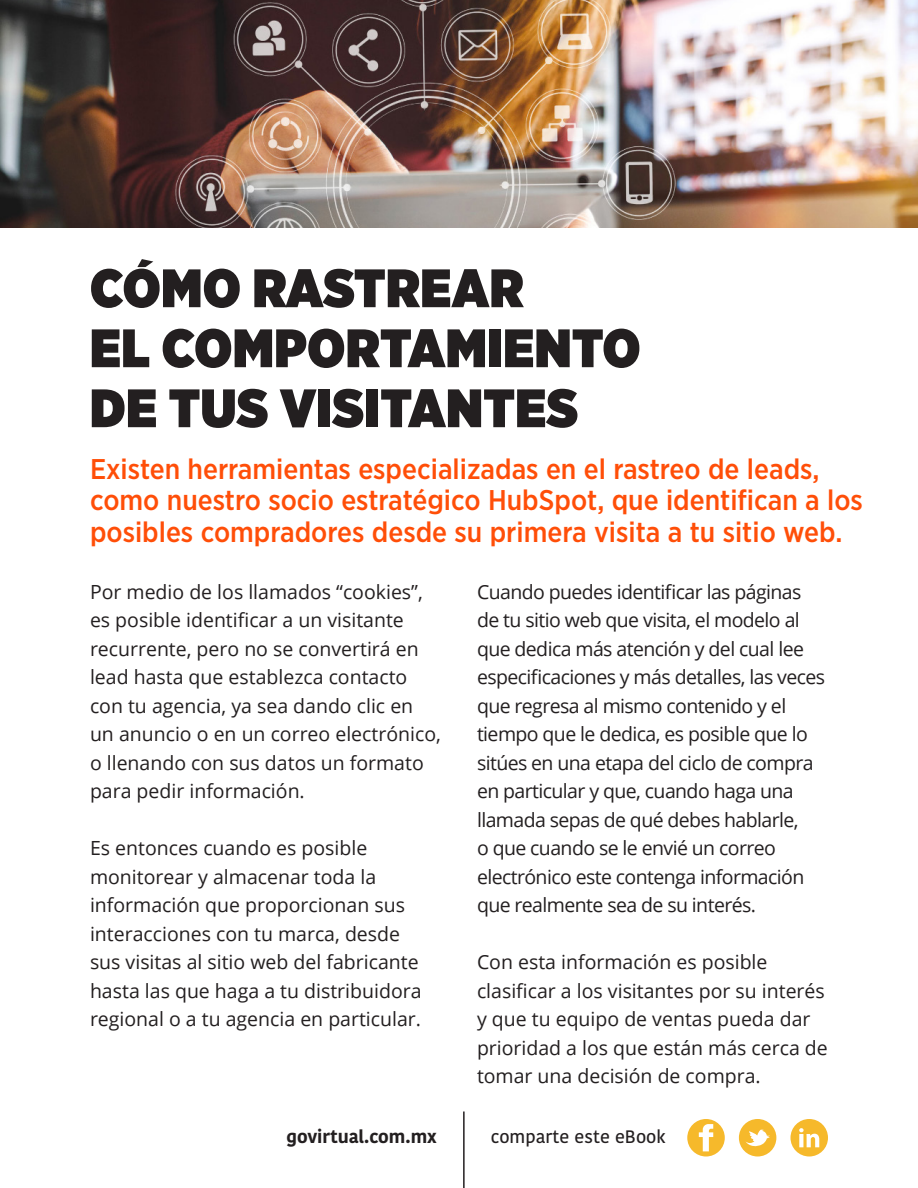
<style>
.page{position:relative;width:918px;height:1188px;background:#fff}
.page>*{position:absolute;margin:0;border:0;box-sizing:border-box;transform-origin:0 0}
._1_titulo{font:900 54px "Gotham Narrow";letter-spacing:.01em;color:#231f20}
._2_sumario{font:500 28.5px/31.5px "Gotham Narrow";color:#ff4e08}
._3_0Texto{font:19.5px/28.5px "Open Sans";color:#231f20}
._3_0Texto-2{font:19.5px/28.5px "Open Sans";letter-spacing:-.03em;color:#231f20}
.t1{font:500 18px "Kohinoor Devanagari";color:#231f20}
.t2{font:700 18px "Kohinoor Devanagari";color:#231f20}
</style>
<div class="page">
<svg style="left:687px;top:1119px;width:38px;height:37px"></svg>
<svg style="left:739px;top:1119px;width:37px;height:37px"></svg>
<svg style="left:790px;top:1119px;width:38px;height:37px"></svg>
<hr style="left:463px;top:1112px;width:2px;height:76px;background:#231f20">
<img style="left:0;top:0;width:918px;height:228px">
<p class="_1_titulo" style="left:90px;top:252px;width:435px">CÓMO RASTREAR</p>
<p class="_1_titulo" style="left:90px;top:312px;width:552px">EL COMPORTAMIENTO</p>
<p class="_1_titulo" style="left:90px;top:372px;width:490px">DE TUS VISITANTES</p>
<p class="_2_sumario" style="left:90px;top:452px;width:775px">Existen herramientas especializadas en el rastreo de leads, como nuestro socio estratégico HubSpot, que identifican a los posibles compradores desde su primera visita a tu sitio web.</p>
<p class="_3_0Texto" style="left:90px;top:577px;width:352px">Por medio de los llamados “cookies”, es posible identificar a un visitante recurrente, pero no se convertirá en lead hasta que establezca contacto con tu agencia, ya sea dando clic en un anuncio o en un correo electrónico, o llenando con sus datos un formato para pedir información.</p>
<p class="_3_0Texto" style="left:90px;top:833px;width:333px">Es entonces cuando es posible monitorear y almacenar toda la información que proporcionan sus interacciones con tu marca, desde sus visitas al sitio web del fabricante hasta las que haga a tu distribuidora regional o a tu agencia en particular.</p>
<p class="_3_0Texto-2" style="left:477px;top:577px;width:350px">Cuando puedes identificar las páginas de tu sitio web que visita, el modelo al que dedica más atención y del cual lee especificaciones y más detalles, las veces que regresa al mismo contenido y el tiempo que le dedica, es posible que lo sitúes en una etapa del ciclo de compra en particular y que, cuando haga una llamada sepas de qué debes hablarle,<br>o que cuando se le envié un correo electrónico este contenga información que realmente sea de su interés.</p>
<p class="_3_0Texto" style="left:477px;top:947px;width:352px">Con esta información es posible clasificar a los visitantes por su interés y que tu equipo de ventas pueda dar prioridad a los que están más cerca de tomar una decisión de compra.</p>
<p class="t2" style="left:286px;top:1121px;width:152px">govirtual.com.mx</p>
<p class="t1" style="left:491px;top:1126px;width:177px">comparte este eBook</p>
</div>
